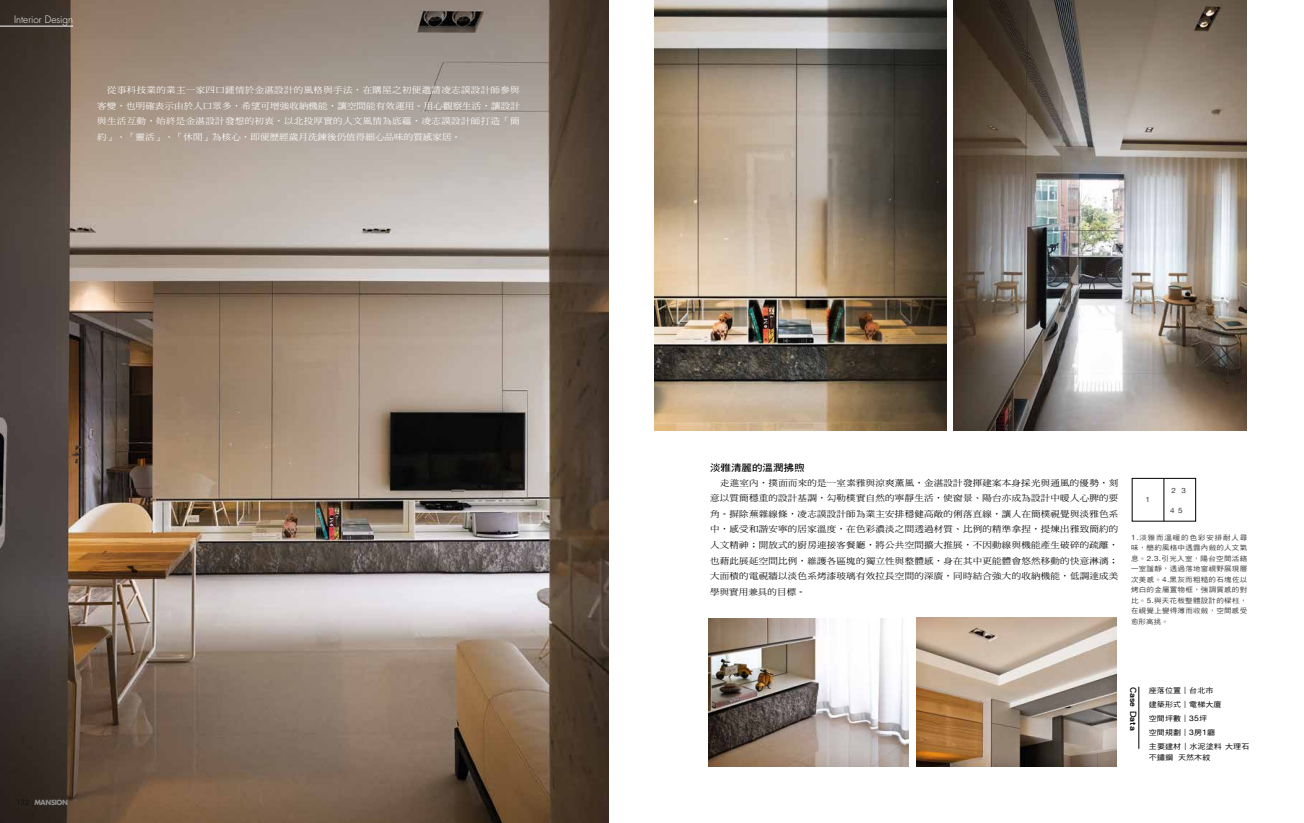
<style>
.page{position:relative;width:1304px;height:823px;background:#fff}
.page>*{position:absolute;margin:0;border:0;box-sizing:border-box;transform-origin:0 0}
.t1{font:300 10px "Futura";color:#fff}
.t2{font:9.4px "DF Hei Std W7";color:#000;scale:1.11 1}
.t3{font:8.6px/15.5px "DF Ming Std W5";letter-spacing:.025em;color:#000;text-align:justify;scale:1.11 1}
.t4{font:8.6px/15.5px "DF Ming Std W5";letter-spacing:.01em;color:#fff;text-align:justify;scale:1.11 1}
.t5{font:7.3px "Helvetica Neue";color:#3c3c3b;scale:1.11 1}
.t6{font:7.2px/13.8px "DF Hei Std W5";letter-spacing:.01em;color:#000;scale:1.11 1}
.t7{font:700 7px "Futura";letter-spacing:-.05em;color:#8c8c8b;scale:.95 1}
.t8{font:6.8px/10.5px "DF Hei Std W5";letter-spacing:.035em;color:#3c3c3b;text-align:justify;scale:1.11 1}
.s1{font-weight:300;color:#000}
.s2{font-family:"Helvetica Neue";font-size:7.3px}
.s3{font-family:"Helvetica Neue";font-size:7.8px}
</style>
<div class="page">
<img style="left:0;top:0;width:608px;height:822px">
<img style="left:654px;top:0;width:292px;height:430px">
<img style="left:953px;top:0;width:293px;height:430px">
<img style="left:709px;top:618px;width:200px;height:147px">
<img style="left:917px;top:617px;width:200px;height:148px">
<hr style="left:1139px;top:686px;width:1px;height:62px;background:#000">
<div style="left:1132px;top:478px;width:64px;height:43px;border:1px solid #000"></div>
<hr style="left:1164px;top:478px;width:1px;height:43px;background:#000">
<hr style="left:0;top:26px;width:73px;height:1px;background:#fff">
<p class="t1" style="left:14px;top:13px;width:60px">Interior Design</p>
<p class="t4" style="left:97px;top:82px;width:382px;text-indent:10px">從事科技業的業主一家四口鍾情於金湛設計的風格與手法，在購屋之初便邀請凌志謨設計師參與客變，也明確表示由於人口眾多，希望可增強收納機能，讓空間能有效運用。用心觀察生活，讓設計與生活互動，始終是金湛設計發想的初衷，以北投厚實的人文風情為底蘊，凌志謨設計師打造「簡約」、「靈活」、「休閒」為核心，即便歷經歲月洗鍊後仍值得細心品味的質感家居。</p>
<p class="t7" style="left:16px;top:797px;width:56px"><span class="s1">132</span> MANSION</p>
<p class="t2" style="left:710px;top:462px;width:87px">淡雅清麗的溫潤拂煦</p>
<p class="t3" style="left:710px;top:474px;width:369px;text-indent:10px">走進室內，撲面而來的是一室素雅與涼爽薰風，金湛設計發揮建案本身採光與通風的優勢，刻意以質簡穩重的設計基調，勾勒樸實自然的寧靜生活，使窗景、陽台亦成為設計中暖人心脾的要角。摒除蕪雜線條，凌志謨設計師為業主安排穩健高敞的俐落直線，讓人在簡樸視覺與淡雅色系中，感受和諧安寧的居家溫度，在色彩濃淡之間透過材質、比例的精準拿捏，提煉出雅致簡約的人文精神；開放式的廚房連接客餐廳，將公共空間擴大推展，不因動線與機能產生破碎的疏離，也藉此展延空間比例，維護各區塊的獨立性與整體感，身在其中更能體會悠然移動的快意淋漓；大面積的電視牆以淡色系烤漆玻璃有效拉長空間的深廣，同時結合強大的收納機能，低調達成美學與實用兼具的目標。</p>
<p class="t5" style="left:1145px;top:493px;width:6px">1</p>
<p class="t5" style="left:1172px;top:484px;width:14px">2 3</p>
<p class="t5" style="left:1170px;top:504px;width:13px">4 5</p>
<p class="t8" style="left:1131px;top:531px;width:106px"><span class="s2">1.</span>淡雅而溫暖的色彩安排耐人尋味，簡約風格中透露內斂的人文氣息。<span class="s2">2.3.</span>引光入室，陽台空間活絡一室謐靜，透過落地窗視野展現層次美感。<span class="s2">4.</span>黑灰而粗糙的石塊佐以烤白的金屬置物框，強調質感的對比。<span class="s2">5.</span>與天花板整體設計的樑柱，在視覺上變得薄而收斂，空間感受愈形高挑。</p>
<p class="t2" style="left:1138px;top:686px;width:41px;rotate:90deg">Case Data</p>
<p class="t6" style="left:1149px;top:683px;width:92px">座落位置｜台北市<br>建築形式｜電梯大廈<br>空間坪數｜<span class="s3">35</span>坪<br>空間規劃｜<span class="s3">3</span>房<span class="s3">1</span>廳<br>主要建材｜水泥塗料大理石</p>
<p class="t6" style="left:1149px;top:749px;width:57px">不鏽鋼 天然木紋</p>
</div>
